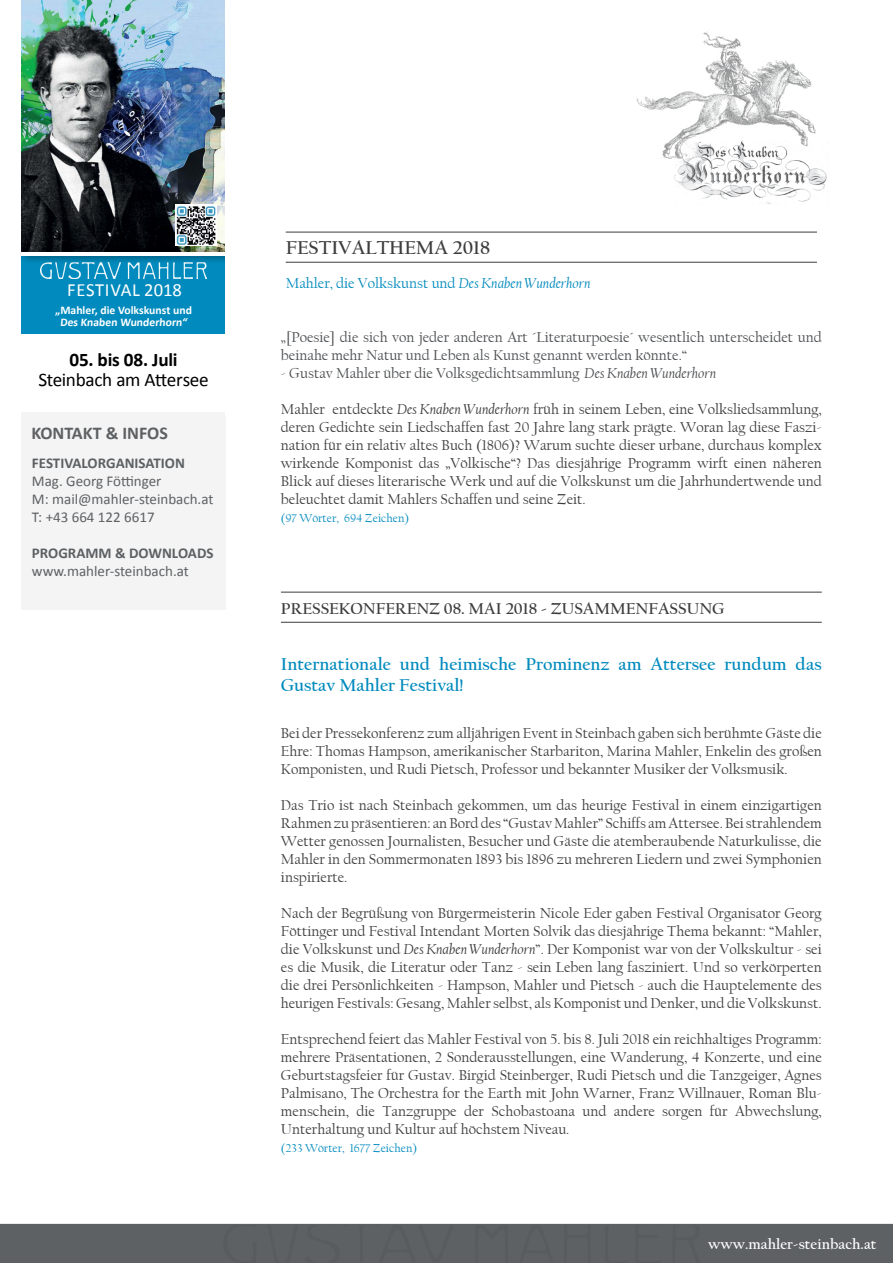
<style>
.page{position:relative;width:893px;height:1263px;background:#fff}
.page>*{position:absolute;margin:0;border:0;box-sizing:border-box;transform-origin:0 0}
.überschrift_oben_unt{font:700 19.5px "Californian FB";color:#3d3c3e}
.t1{font:19.2px "Calibri";letter-spacing:-.02em;color:#000}
.t2{font:700 19.2px "Calibri";letter-spacing:-.01em;color:#000}
.t3{font:18.6px "Calibri";letter-spacing:.03em;color:#fff}
.fließtext{font:700 18px/21.6px "Californian FB";color:#008abd}
.t4{font:700 18px "Calibri";color:#5e6164}
.überschrift_oben_unt-2{font:700 16.5px "Californian FB";color:#3d3c3e}
.fließtext-2{font:15px/18px "Californian FB";color:#3d3c3e;text-align:justify}
.fließtext-3{font:15px/18px "Californian FB";color:#4a4c4f}
.t5{font:15px "Calibri";color:#5e6164}
.fließtext-4{font:15px "Californian FB";color:#008abd}
.t6{font:700 15px "Calibri";color:#5e6164}
.t7{font:700 15px "Californian FB";color:#fff}
.fließtext-5{font:12px "Californian FB";color:#008abd}
.t8{font:700 11.7px "Calibri";color:#fff}
.s1{font-style:italic}
</style>
<div class="page">
<div style="left:0;top:1223px;width:893px;height:40px;background:#5e6164"></div>
<div style="left:224px;top:1226px;width:477px;height:37px;background:#5e6164"></div>
<div style="left:21px;top:412px;width:205px;height:198px;background:#f4f4f4"></div>
<div style="left:21px;top:98px;width:212px;height:236px;background:#008abd"></div>
<img style="left:21px;top:0;width:205px;height:244px">
<img style="left:40px;top:264px;width:167px;height:14px">
<div style="left:18px;top:244px;width:236px;height:20px;background:#000;opacity:.75"></div>
<hr style="left:21px;top:252px;width:221px;height:4px;background:#fff">
<div style="left:226px;top:0;width:110px;height:417px;background:#fff"></div>
<img style="left:176px;top:204px;width:41px;height:41px">
<hr style="left:286px;top:232px;width:531px;height:1px;background:#3d3c3e">
<hr style="left:286px;top:262px;width:531px;height:1px;background:#3d3c3e">
<img style="left:675px;top:179px;width:152px;height:25px">
<img style="left:636px;top:31px;width:191px;height:148px">
<hr style="left:281px;top:592px;width:541px;height:1px;background:#3d3c3e">
<hr style="left:281px;top:622px;width:541px;height:1px;background:#3d3c3e">
<p class="t3" style="left:67px;top:278px;width:116px">FESTIVAL 2018</p>
<p class="t8" style="left:55px;top:302px;width:138px">„Mahler, die Volkskunst und</p>
<p class="t8" style="left:60px;top:314px;width:130px">Des Knaben Wunderhorn“</p>
<p class="t2" style="left:70px;top:347px;width:109px">05. bis 08. Juli</p>
<p class="t1" style="left:38px;top:367px;width:172px">Steinbach am Attersee</p>
<p class="t4" style="left:31px;top:421px;width:138px">KONTAKT &amp; INFOS</p>
<p class="t6" style="left:32px;top:453px;width:154px">FESTIVALORGANISATION</p>
<p class="t5" style="left:32px;top:472px;width:131px">Mag. Georg Föttinger</p>
<p class="t5" style="left:32px;top:490px;width:183px">M: mail@mahler-steinbach.at</p>
<p class="t5" style="left:32px;top:508px;width:124px">T: +43 664 122 6617</p>
<p class="t6" style="left:32px;top:543px;width:183px">PROGRAMM &amp; DOWNLOADS</p>
<p class="t5" style="left:32px;top:562px;width:158px">www.mahler-steinbach.at</p>
<p class="überschrift_oben_unt" style="left:286px;top:236px;width:206px">FESTIVALTHEMA 2018</p>
<p class="fließtext-4" style="left:286px;top:275px;width:306px">Mahler, die Volkskunst und <span class="s1">Des Knaben Wunderhorn</span></p>
<p class="fließtext-3" style="left:281px;top:328px;width:542px">„[Poesie] die sich von jeder anderen Art ´Literaturpoesie´ wesentlich unterscheidet und beinahe mehr Natur und Leben als Kunst genannt werden könnte.“</p>
<p class="fließtext-3" style="left:281px;top:364px;width:437px">- Gustav Mahler über die Volksgedichtsammlung <span class="s1">Des Knaben Wunderhorn</span></p>
<p class="fließtext-2" style="left:281px;top:400px;width:542px">Mahler entdeckte <span class="s1">Des Knaben Wunderhorn</span> früh in seinem Leben, eine Volksliedsammlung, deren Gedichte sein Liedschaffen fast 20 Jahre lang stark prägte. Woran lag diese Faszi&shy;nation für ein relativ altes Buch (1806)? Warum suchte dieser urbane, durchaus komplex wirkende Komponist das „Völkische“? Das diesjährige Programm wirft einen näheren Blick auf dieses literarische Werk und auf die Volkskunst um die Jahrhundertwende und beleuchtet damit Mahlers Schaffen und seine Zeit.</p>
<p class="fließtext-5" style="left:281px;top:511px;width:130px">(97 Wörter, 694 Zeichen)</p>
<p class="überschrift_oben_unt-2" style="left:281px;top:599px;width:445px">PRESSEKONFERENZ 08. MAI 2018 - ZUSAMMENFASSUNG</p>
<p class="fließtext" style="left:281px;top:653px;width:542px">Internationale und heimische Prominenz am Attersee rundum das<br>Gustav Mahler Festival!</p>
<p class="fließtext-2" style="left:281px;top:724px;width:542px">Bei der Pressekonferenz zum alljährigen Event in Steinbach gaben sich berühmte Gäste die Ehre: Thomas Hampson, amerikanischer Starbariton, Marina Mahler, Enkelin des großen Komponisten, und Rudi Pietsch, Professor und bekannter Musiker der Volksmusik.</p>
<p class="fließtext-2" style="left:281px;top:796px;width:542px">Das Trio ist nach Steinbach gekommen, um das heurige Festival in einem einzigartigen Rahmen zu präsentieren: an Bord des “Gustav Mahler” Schiffs am Attersee. Bei strahlendem Wetter genossen Journalisten, Besucher und Gäste die atemberaubende Naturkulisse, die Mahler in den Sommermonaten 1893 bis 1896 zu mehreren Liedern und zwei Symphonien inspirierte.</p>
<p class="fließtext-2" style="left:281px;top:904px;width:542px">Nach der Begrüßung von Bürgermeisterin Nicole Eder gaben Festival Organisator Georg Föttinger und Festival Intendant Morten Solvik das diesjährige Thema bekannt: “Mahler, die Volkskunst und <span class="s1">Des Knaben Wunderhorn</span>”. Der Komponist war von der Volkskultur - sei es die Musik, die Literatur oder Tanz - sein Leben lang fasziniert. Und so verkörperten die drei Persönlichkeiten - Hampson, Mahler und Pietsch - auch die Hauptelemente des heurigen Festivals: Gesang, Mahler selbst, als Komponist und Denker, und die Volkskunst.</p>
<p class="fließtext-2" style="left:281px;top:1030px;width:542px">Entsprechend feiert das Mahler Festival von 5. bis 8. Juli 2018 ein reichhaltiges Programm: mehrere Präsentationen, 2 Sonderausstellungen, eine Wanderung, 4 Konzerte, und eine Geburtstagsfeier für Gustav. Birgid Steinberger, Rudi Pietsch und die Tanzgeiger, Agnes Palmisano, The Orchestra for the Earth mit John Warner, Franz Willnauer, Roman Blu&shy;menschein, die Tanzgruppe der Schobastoana und andere sorgen für Abwechslung, Unterhaltung und Kultur auf höchstem Niveau.</p>
<p class="fließtext-5" style="left:281px;top:1141px;width:138px">(233 Wörter, 1677 Zeichen)</p>
<p class="t7" style="left:708px;top:1235px;width:170px">www.mahler-steinbach.at</p>
</div>
